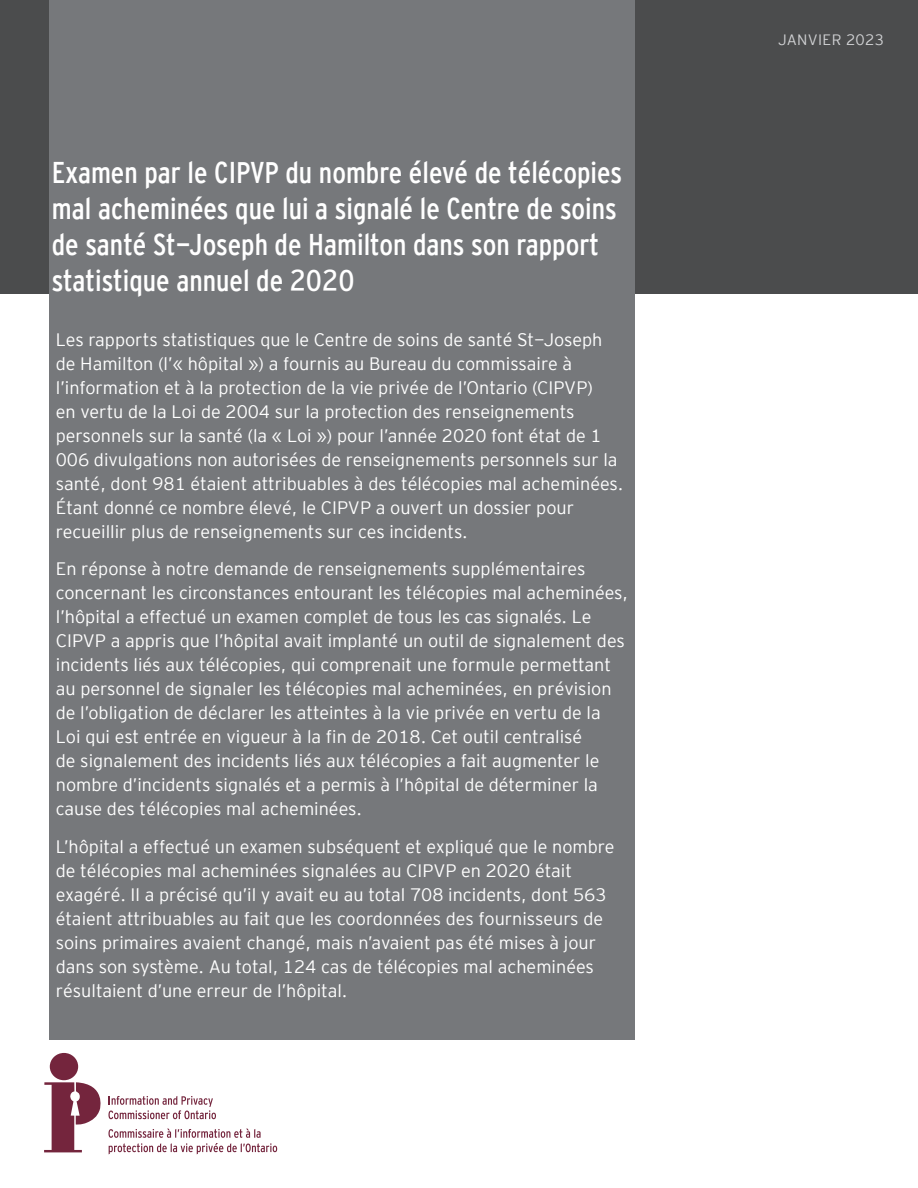
<style>
.page{position:relative;width:918px;height:1188px;background:#fff}
.page>*{position:absolute;margin:0;border:0;box-sizing:border-box;transform-origin:0 0}
.t1{font:30px/36px "Interstate Cond Mono";color:#fff}
.Intro_text{font:18px/24px "Interstate Mono Lgt";color:#fff}
.Title-date{font:15px "Interstate Mono Lgt";letter-spacing:.02em;color:#d1d2d4}
</style>
<div class="page">
<div style="left:0;top:0;width:918px;height:294px;background:#4b4c4d"></div>
<div style="left:49px;top:0;width:585px;height:1040px;background:#76787b"></div>
<div style="left:50px;top:1053px;width:28px;height:27px;background:#74253d;border-radius:50%"></div>
<svg style="left:44px;top:1082px;width:233px;height:72px"></svg>
<p class="t1" style="left:52px;top:154px;width:572px">Examen par le CIPVP du nombre élevé de télécopies mal acheminées que lui a signalé le Centre de soins de santé St-Joseph de Hamilton dans son rapport statistique annuel de 2020</p>
<p class="Intro_text" style="left:56px;top:327px;width:569px">Les rapports statistiques que le Centre de soins de santé St-Joseph de Hamilton (l’« hôpital ») a fournis au Bureau du commissaire à l’information et à la protection de la vie privée de l’Ontario (CIPVP)<br>en vertu de la Loi de 2004 sur la protection des renseignements personnels sur la santé (la « Loi ») pour l’année 2020 font état de 1<br>006 divulgations non autorisées de renseignements personnels sur la santé, dont 981 étaient attribuables à des télécopies mal acheminées.<br>Étant donné ce nombre élevé, le CIPVP a ouvert un dossier pour recueillir plus de renseignements sur ces incidents.</p>
<p class="Intro_text" style="left:56px;top:557px;width:574px">En réponse à notre demande de renseignements supplémentaires concernant les circonstances entourant les télécopies mal acheminées, l’hôpital a effectué un examen complet de tous les cas signalés. Le CIPVP a appris que l’hôpital avait implanté un outil de signalement des incidents liés aux télécopies, qui comprenait une formule permettant au personnel de signaler les télécopies mal acheminées, en prévision de l’obligation de déclarer les atteintes à la vie privée en vertu de la Loi qui est entrée en vigueur à la fin de 2018. Cet outil centralisé<br>de signalement des incidents liés aux télécopies a fait augmenter le nombre d’incidents signalés et a permis à l’hôpital de déterminer la cause des télécopies mal acheminées.</p>
<p class="Intro_text" style="left:56px;top:834px;width:560px">L’hôpital a effectué un examen subséquent et expliqué que le nombre de télécopies mal acheminées signalées au CIPVP en 2020 était exagéré. Il a précisé qu’il y avait eu au total 708 incidents, dont 563 étaient attribuables au fait que les coordonnées des fournisseurs de soins primaires avaient changé, mais n’avaient pas été mises à jour dans son système. Au total, 124 cas de télécopies mal acheminées résultaient d’une erreur de l’hôpital.</p>
<p class="Title-date" style="left:778px;top:31px;width:107px">JANVIER 2023</p>
</div>
